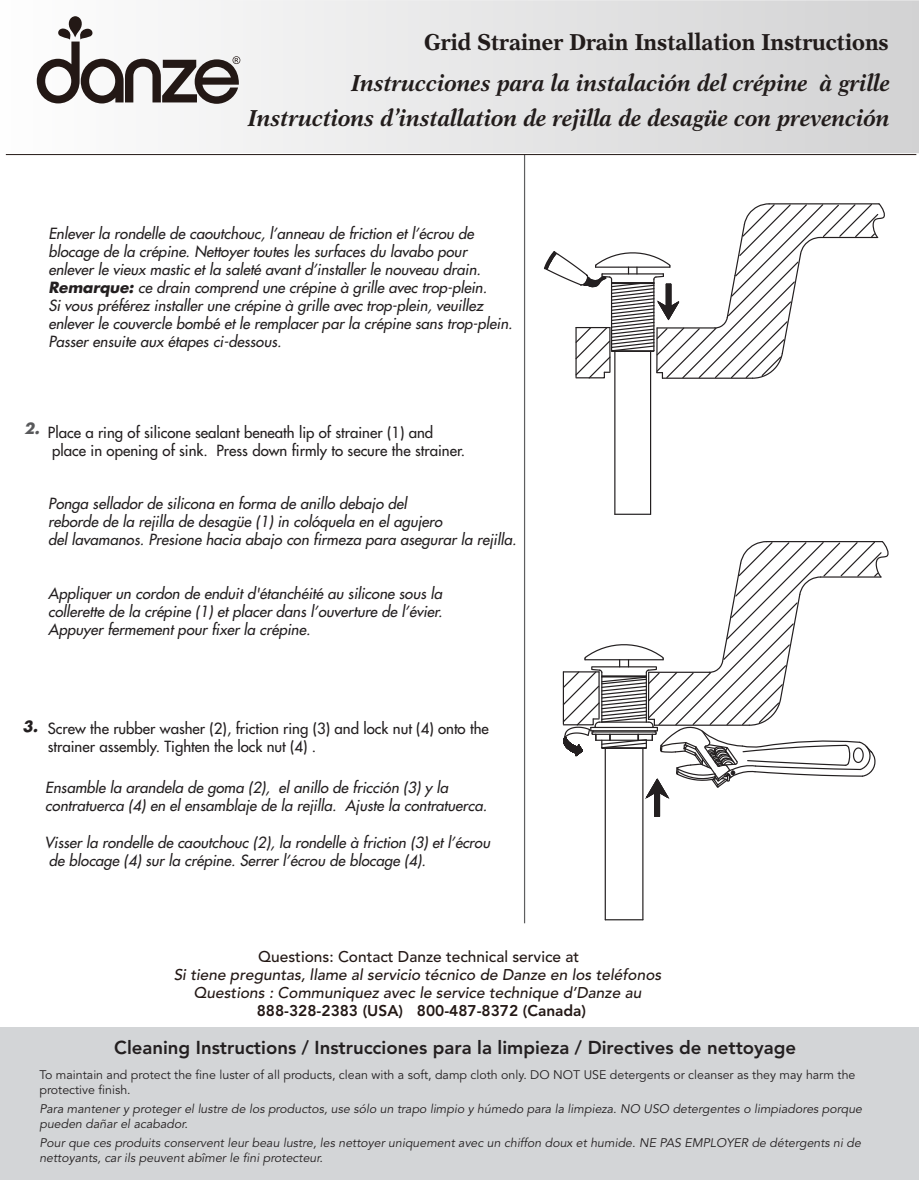
<style>
.page{position:relative;width:919px;height:1183px;background:#fff}
.page>*{position:absolute;margin:0;border:0;box-sizing:border-box;transform-origin:0 0}
.t1{font:italic 700 23.1px/34.8px "New Aster";color:#221c1b;text-align:right;scale:.91 1}
.t2{font:700 23.1px "New Aster";color:#221c1b;scale:.91 1}
.t3{font:800 18.6px "Avenir";color:#231f20}
.t4{font:italic 500 15.6px/18px "Avenir";color:#231815;text-align:center}
.t5{font:500 15.6px "Avenir";color:#231815}
.t6{font:800 15.6px "Avenir";color:#231815}
.t7{font:italic 15px/18px "Futura";color:#231f20}
.t8{font:15px/18px "Futura";color:#231f20}
.t9{font:italic 12.3px/15px "Avenir";color:#231f20}
.t10{font:12.3px/15px "Avenir";color:#231f20}
.s1{font-weight:700}
.s2{font-weight:700;font-style:italic}
</style>
<div class="page">
<div style="left:0;top:1027px;width:918px;height:152px;background:#d3d5d7"></div>
<hr style="left:524px;top:154px;width:1px;height:769px;background:#5d5e5f">
<div style="left:0;top:0;width:918px;height:153px;background:linear-gradient(to right,#fefefe,#d2d2d3)"></div>
<hr style="left:6px;top:154px;width:910px;height:1px;background:#231815">
<svg style="left:37px;top:16px;width:203px;height:88px"></svg>
<hr style="left:614px;top:513px;width:36px;height:1px;background:#231f20">
<hr style="left:614px;top:351px;width:1px;height:163px;background:#231f20">
<hr style="left:650px;top:351px;width:1px;height:163px;background:#231f20">
<svg style="left:544px;top:203px;width:341px;height:176px"></svg>
<hr style="left:605px;top:918px;width:37px;height:2px;background:#231f20">
<hr style="left:604px;top:748px;width:2px;height:171px;background:#231f20">
<hr style="left:642px;top:748px;width:1px;height:171px;background:#231f20">
<svg style="left:562px;top:541px;width:327px;height:276px"></svg>
<h1 class="t2" style="left:424px;top:28px;width:512px">Grid Strainer Drain Installation Instructions</h1>
<h1 class="t1" style="left:248px;top:65px;width:707px">Instrucciones para la instalación del crépine à grille<br>Instructions d’installation de rejilla de desagüe con prevención</h1>
<p class="t7" style="left:48px;top:225px;width:465px">Enlever la rondelle de caoutchouc, l’anneau de friction et l’écrou de blocage de la crépine. Nettoyer toutes les surfaces du lavabo pour enlever le vieux mastic et la saleté avant d’installer le nouveau drain.<br><span class="s1">Remarque:</span> ce drain comprend une crépine à grille avec trop-plein.<br>Si vous préférez installer une crépine à grille avec trop-plein, veuillez enlever le couvercle bombé et le remplacer par la crépine sans trop-plein.<br>Passer ensuite aux étapes ci-dessous.</p>
<p class="t8" style="left:52px;top:423px;width:414px;text-indent:-28px"><sup>2.</sup> Place a ring of silicone sealant beneath lip of strainer (1) and place in opening of sink. Press down firmly to secure the strainer.</p>
<p class="t7" style="left:48px;top:494px;width:469px">Ponga sellador de silicona en forma de anillo debajo del<br>reborde de la rejilla de desagüe (1) in colóquela en el agujero<br>del lavamanos. Presione hacia abajo con firmeza para asegurar la rejilla.</p>
<p class="t7" style="left:48px;top:584px;width:395px;text-align:justify">Appliquer un cordon de enduit d'étanchéité au silicone sous la collerette de la crépine (1) et placer dans l’ouverture de l’évier.<br>Appuyer fermement pour fixer la crépine.</p>
<p class="t8" style="left:48px;top:719px;width:442px;text-indent:-25px"><span class="s2">3.</span> Screw the rubber washer (2), friction ring (3) and lock nut (4) onto the strainer assembly. Tighten the lock nut (4) .</p>
<p class="t7" style="left:45px;top:778px;width:443px">Ensamble la arandela de goma (2), el anillo de fricción (3) y la contratuerca (4) en el ensamblaje de la rejilla. Ajuste la contratuerca.</p>
<p class="t7" style="left:45px;top:833px;width:447px">Visser la rondelle de caoutchouc (2), la rondelle à friction (3) et l’écrou de blocage (4) sur la crépine. Serrer l’écrou de blocage (4).</p>
<p class="t5" style="left:258px;top:947px;width:322px">Questions: Contact Danze technical service at</p>
<p class="t4" style="left:174px;top:965px;width:489px">Si tiene preguntas, llame al servicio técnico de Danze en los teléfonos<br>Questions : Communiquez avec le service technique d’Danze au</p>
<p class="t6" style="left:257px;top:1001px;width:331px">888-328-2383 (USA) 800-487-8372 (Canada)</p>
<p class="t3" style="left:114px;top:1035px;width:683px">Cleaning Instructions / Instrucciones para la limpieza / Directives de nettoyage</p>
<p class="t10" style="left:39px;top:1067px;width:817px">To maintain and protect the fine luster of all products, clean with a soft, damp cloth only. DO NOT USE detergents or cleanser as they may harm the protective finish.</p>
<p class="t9" style="left:39px;top:1101px;width:824px">Para mantener y proteger el lustre de los productos, use sólo un trapo limpio y húmedo para la limpieza. NO USO detergentes o limpiadores porque pueden dañar el acabador.</p>
<p class="t9" style="left:39px;top:1135px;width:823px">Pour que ces produits conservent leur beau lustre, les nettoyer uniquement avec un chiffon doux et humide. NE PAS EMPLOYER de détergents ni de nettoyants, car ils peuvent abîmer le fini protecteur.</p>
</div>
